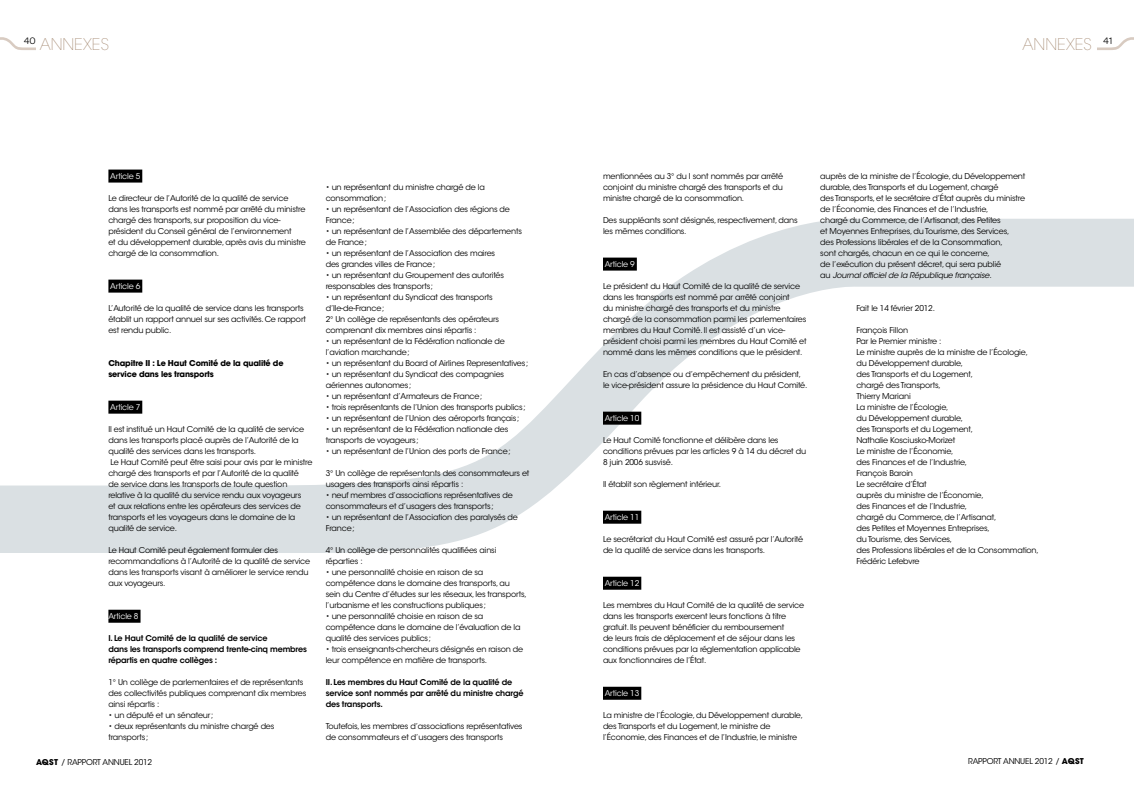
<style>
.page{position:relative;width:1134px;height:794px;background:#fff}
.page>*{position:absolute;margin:0;border:0;box-sizing:border-box;transform-origin:0 0}
.t1{font:200 16px "ITC Avant Garde Std";color:#a48870}
.t2{font:10px "Omnes";color:#000}
.t3{font:8px/11px "ITC Avant Garde Std";letter-spacing:-.02em;color:#000}
.t4{font:600 8px/11px "ITC Avant Garde Std";letter-spacing:-.02em;color:#000}
.t5{font:8px "ITC Avant Garde Std";letter-spacing:-.02em;color:#fff}
.t6{font:700 8px/11px "ITC Avant Garde Std";letter-spacing:-.02em;color:#000}
.s1{font-style:italic}
.s2{font-weight:700}
</style>
<div class="page">
<svg style="left:0;top:37px;width:36px;height:13px"></svg>
<svg style="left:1098px;top:37px;width:36px;height:13px"></svg>
<svg style="left:0;top:218px;width:1134px;height:335px"></svg>
<div style="left:108px;top:170px;width:34px;height:13px;background:#000"></div>
<div style="left:108px;top:280px;width:34px;height:13px;background:#000"></div>
<div style="left:108px;top:401px;width:34px;height:13px;background:#000"></div>
<div style="left:108px;top:610px;width:33px;height:13px;background:#000"></div>
<div style="left:603px;top:258px;width:34px;height:13px;background:#000"></div>
<div style="left:603px;top:412px;width:38px;height:13px;background:#000"></div>
<div style="left:603px;top:511px;width:38px;height:13px;background:#000"></div>
<div style="left:603px;top:577px;width:38px;height:13px;background:#000"></div>
<div style="left:603px;top:687px;width:38px;height:13px;background:#000"></div>
<p class="t2" style="left:24px;top:35px;width:14px">40</p>
<p class="t2" style="left:1103px;top:35px;width:11px">41</p>
<h1 class="t1" style="left:40px;top:35px;width:71px">ANNEXES</h1>
<h1 class="t1" style="left:1023px;top:35px;width:71px">ANNEXES</h1>
<p class="t5" style="left:110px;top:171px;width:32px">Article 5</p>
<p class="t3" style="left:108px;top:193px;width:199px">Le directeur de l’Autorité de la qualité de service dans les transports est nommé par arrêté du ministre chargé des transports, sur proposition du vice&shy;président du Conseil général de l’environnement<br>et du développement durable, après avis du ministre chargé de la consommation.</p>
<p class="t5" style="left:110px;top:281px;width:32px">Article 6</p>
<p class="t3" style="left:108px;top:303px;width:199px">L’Autorité de la qualité de service dans les transports établit un rapport annuel sur ses activités. Ce rapport est rendu public.</p>
<p class="t6" style="left:108px;top:358px;width:177px">Chapitre II : Le Haut Comité de la qualité de service dans les transports</p>
<p class="t5" style="left:110px;top:402px;width:32px">Article 7</p>
<p class="t3" style="left:108px;top:424px;width:205px">Il est institué un Haut Comité de la qualité de service dans les transports placé auprès de l’Autorité de la qualité des services dans les transports.<br>Le Haut Comité peut être saisi pour avis par le ministre chargé des transports et par l’Autorité de la qualité<br>de service dans les transports de toute question relative à la qualité du service rendu aux voyageurs<br>et aux relations entre les opérateurs des services de transports et les voyageurs dans le domaine de la qualité de service.</p>
<p class="t3" style="left:108px;top:545px;width:203px">Le Haut Comité peut également formuler des recommandations à l’Autorité de la qualité de service dans les transports visant à améliorer le service rendu aux voyageurs.</p>
<p class="t5" style="left:108px;top:611px;width:32px">Article 8</p>
<p class="t4" style="left:108px;top:633px;width:200px">I. Le Haut Comité de la qualité de service<br>dans les transports comprend trente-cinq membres répartis en quatre collèges :</p>
<p class="t3" style="left:108px;top:677px;width:199px">1° Un collège de parlementaires et de représentants des collectivités publiques comprenant dix membres ainsi répartis :</p>
<p class="t3" style="left:108px;top:710px;width:107px">• un député et un sénateur;</p>
<p class="t3" style="left:108px;top:721px;width:167px">• deux représentants du ministre chargé des transports;</p>
<p class="t3" style="left:326px;top:182px;width:161px">• un représentant du ministre chargé de la consommation;</p>
<p class="t3" style="left:326px;top:204px;width:186px">• un représentant de l’Association des régions de<br>France;</p>
<p class="t3" style="left:326px;top:226px;width:198px">• un représentant de l’Assemblée des départements de France;</p>
<p class="t3" style="left:326px;top:248px;width:171px">• un représentant de l’Association des maires des grandes villes de France;</p>
<p class="t3" style="left:326px;top:270px;width:180px">• un représentant du Groupement des autorités responsables des transports;</p>
<p class="t3" style="left:326px;top:292px;width:175px">• un représentant du Syndicat des transports d’Ile-de-France;<br>2° Un collège de représentants des opérateurs comprenant dix membres ainsi répartis :</p>
<p class="t3" style="left:326px;top:336px;width:181px">• un représentant de la Fédération nationale de l’aviation marchande;</p>
<p class="t3" style="left:326px;top:358px;width:204px">• un représentant du Board of Airlines Representatives;</p>
<p class="t3" style="left:326px;top:369px;width:180px">• un représentant du Syndicat des compagnies aériennes autonomes;</p>
<p class="t3" style="left:326px;top:391px;width:158px">• un représentant d’Armateurs de France;</p>
<p class="t3" style="left:326px;top:402px;width:202px">• trois représentants de l’Union des transports publics;</p>
<p class="t3" style="left:326px;top:413px;width:195px">• un représentant de l’Union des aéroports français;</p>
<p class="t3" style="left:326px;top:424px;width:184px">• un représentant de la Fédération nationale des transports de voyageurs;</p>
<p class="t3" style="left:326px;top:446px;width:186px">• un représentant de l’Union des ports de France;</p>
<p class="t3" style="left:326px;top:468px;width:205px">3° Un collège de représentants des consommateurs et usagers des transports ainsi répartis :</p>
<p class="t3" style="left:326px;top:490px;width:189px">• neuf membres d’associations représentatives de consommateurs et d’usagers des transports;</p>
<p class="t3" style="left:326px;top:512px;width:194px">• un représentant de l’Association des paralysés de<br>France;</p>
<p class="t3" style="left:326px;top:545px;width:172px">4° Un collège de personnalités qualifiées ainsi réparties :</p>
<p class="t3" style="left:326px;top:567px;width:203px">• une personnalité choisie en raison de sa compétence dans le domaine des transports, au sein du Centre d’études sur les réseaux, les transports, l’urbanisme et les constructions publiques;</p>
<p class="t3" style="left:326px;top:611px;width:196px">• une personnalité choisie en raison de sa compétence dans le domaine de l’évaluation de la qualité des services publics;</p>
<p class="t3" style="left:326px;top:644px;width:199px">• trois enseignants-chercheurs désignés en raison de leur compétence en matière de transports.</p>
<p class="t4" style="left:326px;top:677px;width:199px">II. Les membres du Haut Comité de la qualité de service sont nommés par arrêté du ministre chargé des transports.</p>
<p class="t3" style="left:326px;top:721px;width:198px">Toutefois, les membres d’associations représentatives de consommateurs et d’usagers des transports</p>
<p class="t3" style="left:603px;top:171px;width:182px;text-align:justify">mentionnées au 3° du I sont nommés par arrêté conjoint du ministre chargé des transports et du ministre chargé de la consommation.</p>
<p class="t3" style="left:603px;top:215px;width:196px">Des suppléants sont désignés, respectivement, dans les mêmes conditions.</p>
<p class="t5" style="left:605px;top:259px;width:32px">Article 9</p>
<p class="t3" style="left:603px;top:281px;width:205px">Le président du Haut Comité de la qualité de service dans les transports est nommé par arrêté conjoint<br>du ministre chargé des transports et du ministre chargé de la consommation parmi les parlementaires membres du Haut Comité. Il est assisté d’un vice&shy;président choisi parmi les membres du Haut Comité et nommé dans les mêmes conditions que le président.</p>
<p class="t3" style="left:603px;top:369px;width:206px">En cas d’absence ou d’empêchement du président, le vice-président assure la présidence du Haut Comité.</p>
<p class="t5" style="left:605px;top:413px;width:36px">Article 10</p>
<p class="t3" style="left:603px;top:435px;width:205px">Le Haut Comité fonctionne et délibère dans les conditions prévues par les articles 9 à 14 du décret du<br>8 juin 2006 susvisé.</p>
<p class="t3" style="left:603px;top:479px;width:120px">Il établit son règlement intérieur.</p>
<p class="t5" style="left:605px;top:512px;width:36px">Article 11</p>
<p class="t3" style="left:603px;top:534px;width:202px">Le secrétariat du Haut Comité est assuré par l’Autorité de la qualité de service dans les transports.</p>
<p class="t5" style="left:605px;top:578px;width:36px">Article 12</p>
<p class="t3" style="left:603px;top:600px;width:203px">Les membres du Haut Comité de la qualité de service dans les transports exercent leurs fonctions à titre gratuit. Ils peuvent bénéficier du remboursement<br>de leurs frais de déplacement et de séjour dans les conditions prévues par la réglementation applicable aux fonctionnaires de l’État.</p>
<p class="t5" style="left:605px;top:688px;width:36px">Article 13</p>
<p class="t3" style="left:603px;top:710px;width:202px">La ministre de l’Écologie, du Développement durable, des Transports et du Logement, le ministre de l’Économie, des Finances et de l’Industrie, le ministre</p>
<p class="t3" style="left:820px;top:171px;width:207px">auprès de la ministre de l’Écologie, du Développement durable, des Transports et du Logement, chargé<br>des Transports, et le secrétaire d’État auprès du ministre de l’Économie, des Finances et de l’Industrie,<br>chargé du Commerce, de l’Artisanat, des Petites<br>et Moyennes Entreprises, du Tourisme, des Services,<br>des Professions libérales et de la Consommation,<br>sont chargés, chacun en ce qui le concerne,<br>de l’exécution du présent décret, qui sera publié<br>au <span class="s1">Journal officiel de la République française.</span></p>
<p class="t3" style="left:856px;top:303px;width:80px">Fait le 14 février 2012.</p>
<p class="t3" style="left:856px;top:325px;width:184px">François Fillon<br>Par le Premier ministre :<br>Le ministre auprès de la ministre de l’Écologie, du Développement durable,<br>des Transports et du Logement,<br>chargé des Transports,<br>Thierry Mariani<br>La ministre de l’Écologie,<br>du Développement durable,<br>des Transports et du Logement,<br>Nathalie Kosciusko-Morizet<br>Le ministre de l’Économie,<br>des Finances et de l’Industrie,<br>François Baroin<br>Le secrétaire d’État<br>auprès du ministre de l’Économie,<br>des Finances et de l’Industrie,<br>chargé du Commerce, de l’Artisanat,<br>des Petites et Moyennes Entreprises,<br>du Tourisme, des Services,<br>des Professions libérales et de la Consommation,<br>Frédéric Lefebvre</p>
<p class="t3" style="left:36px;top:756px;width:118px"><span class="s2">AQST</span> / RAPPORT ANNUEL 2012</p>
<p class="t3" style="left:968px;top:755px;width:117px">RAPPORT ANNUEL 2012 / <span class="s2">AQST</span></p>
</div>
